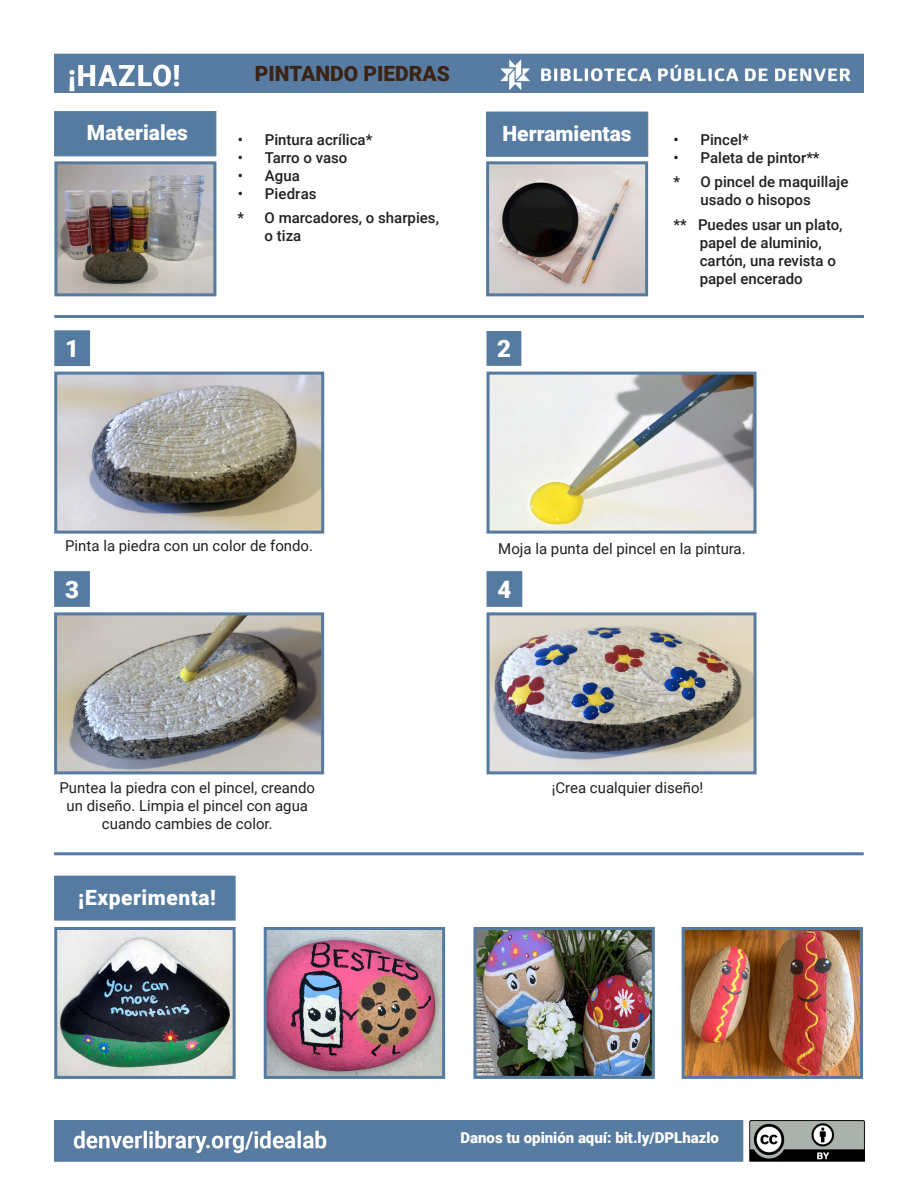
<style>
.page{position:relative;width:918px;height:1188px;background:#fff}
.page>*{position:absolute;margin:0;border:0;box-sizing:border-box;transform-origin:0 0}
.t1{font:900 27px "Roboto";color:#fff}
.t2{font:900 24px "Roboto";color:#fff}
.t3{font:900 21px "Roboto";color:#fff}
.t4{font:900 21px "Roboto";color:#3b2314}
.t5{font:900 21px "Roboto";letter-spacing:.025em;color:#fff}
.t6{font:500 15px/18px "Roboto";color:#231f20}
.t7{font:15px/18px "Roboto";color:#231f20;text-align:center}
.t8{font:900 15px "Roboto";color:#fff}
</style>
<div class="page">
<img style="left:54px;top:1121px;width:810px;height:40px">
<img style="left:54px;top:54px;width:810px;height:38px">
<img style="left:58px;top:165px;width:154px;height:127px">
<div style="left:54px;top:161px;width:162px;height:135px;border:3px solid #567ba1"></div>
<hr style="left:54px;top:315px;width:810px;height:3px;background:#567ba1">
<div style="left:56px;top:332px;width:33px;height:33px;background:#567ba1"></div>
<div style="left:54px;top:330px;width:36px;height:36px;border:2px solid #567ba1"></div>
<img style="left:490px;top:165px;width:154px;height:127px">
<div style="left:486px;top:161px;width:162px;height:135px;border:3px solid #567ba1"></div>
<hr style="left:54px;top:852px;width:810px;height:3px;background:#567ba1">
<div style="left:487px;top:332px;width:34px;height:33px;background:#567ba1"></div>
<div style="left:487px;top:331px;width:34px;height:35px;border:2px solid #567ba1"></div>
<div style="left:54px;top:876px;width:182px;height:45px;background:#567ba1;border:2px solid #567ba1"></div>
<img style="left:58px;top:376px;width:262px;height:154px">
<div style="left:54px;top:372px;width:270px;height:162px;border:3px solid #567ba1"></div>
<img style="left:491px;top:376px;width:262px;height:154px">
<div style="left:487px;top:372px;width:270px;height:162px;border:3px solid #567ba1"></div>
<div style="left:55px;top:572px;width:34px;height:34px;background:#567ba1"></div>
<div style="left:54px;top:571px;width:36px;height:36px;border:2px solid #567ba1"></div>
<img style="left:58px;top:616px;width:262px;height:154px">
<div style="left:54px;top:612px;width:270px;height:162px;border:3px solid #567ba1"></div>
<div style="left:488px;top:572px;width:33px;height:34px;background:#567ba1"></div>
<div style="left:487px;top:571px;width:35px;height:36px;border:2px solid #567ba1"></div>
<img style="left:491px;top:616px;width:262px;height:154px">
<div style="left:487px;top:612px;width:270px;height:162px;border:3px solid #567ba1"></div>
<img style="left:58px;top:931px;width:174px;height:144px">
<div style="left:54px;top:927px;width:182px;height:152px;border:3px solid #567ba1"></div>
<img style="left:686px;top:931px;width:173px;height:144px">
<div style="left:682px;top:927px;width:181px;height:152px;border:3px solid #567ba1"></div>
<img style="left:268px;top:931px;width:173px;height:144px">
<div style="left:264px;top:927px;width:181px;height:152px;border:3px solid #567ba1"></div>
<img style="left:477px;top:931px;width:174px;height:144px">
<div style="left:473px;top:927px;width:182px;height:152px;border:3px solid #567ba1"></div>
<div style="left:54px;top:111px;width:162px;height:45px;background:#567ba1;border:1px solid #567ba1"></div>
<div style="left:486px;top:112px;width:162px;height:45px;background:#567ba1;border:1px solid #567ba1"></div>
<h1 class="t4" style="left:255px;top:59px;width:197px">PINTANDO PIEDRAS</h1>
<h1 class="t1" style="left:534px;top:113px;width:67px">Tools</h1>
<h2 class="t3" style="left:87px;top:118px;width:103px">Materiales</h2>
<h2 class="t3" style="left:503px;top:119px;width:131px">Herramientas</h2>
<p class="t6" style="left:238px;top:131px;width:136px">• Pintura acrílica*</p>
<p class="t6" style="left:238px;top:149px;width:111px">• Tarro o vaso</p>
<p class="t6" style="left:238px;top:167px;width:63px">• Agua</p>
<p class="t6" style="left:238px;top:185px;width:80px">• Piedras</p>
<p class="t6" style="left:265px;top:208px;width:176px;text-indent:-27px">* O marcadores, o sharpies, o tiza</p>
<p class="t2" style="left:65px;top:332px;width:15px">1</p>
<p class="t2" style="left:497px;top:332px;width:15px">2</p>
<p class="t6" style="left:674px;top:130px;width:77px">• Pincel*</p>
<p class="t6" style="left:674px;top:148px;width:148px">• Paleta de pintor**</p>
<p class="t6" style="left:701px;top:173px;width:149px;text-indent:-27px">* O pincel de maquillaje usado o hisopos</p>
<p class="t6" style="left:700px;top:215px;width:144px;text-indent:-26px">** Puedes usar un plato, papel de aluminio, cartón, una revista o papel encerado</p>
<p class="t7" style="left:65px;top:536px;width:249px">Pinta la piedra con un color de fondo.</p>
<p class="t7" style="left:498px;top:539px;width:249px">Moja la punta del pincel en la pintura.</p>
<p class="t2" style="left:65px;top:573px;width:15px">3</p>
<p class="t2" style="left:497px;top:573px;width:15px">4</p>
<p class="t7" style="left:60px;top:778px;width:257px">Puntea la piedra con el pincel, creando un diseño. Limpia el pincel con agua cuando cambies de color.</p>
<p class="t7" style="left:552px;top:778px;width:153px">¡Crea cualquier diseño!</p>
<h2 class="t5" style="left:78px;top:882px;width:139px">¡Experimenta!</h2>
<p class="t8" style="left:460px;top:1127px;width:260px">Danos tu opinión aquí: bit.ly/DPLhazlo</p>
</div>
